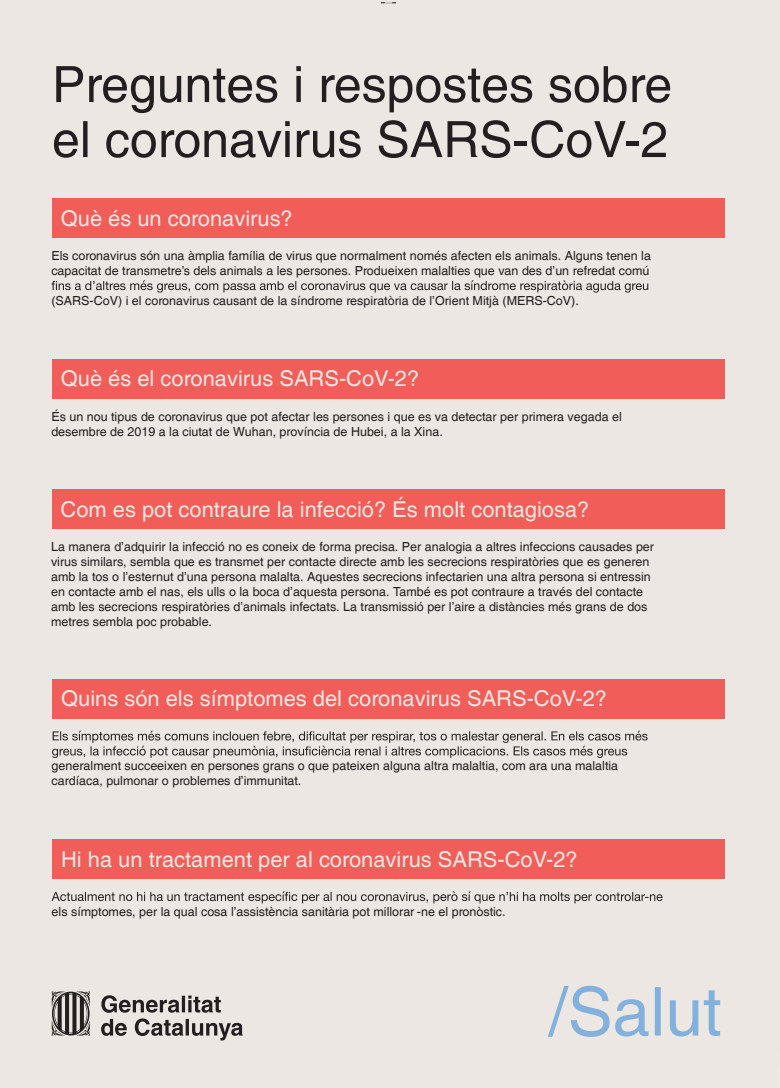
<style>
.page{position:relative;width:780px;height:1088px;background:#ece7e2}
.page>*{position:absolute;margin:0;border:0;box-sizing:border-box;transform-origin:0 0}
.t1{font:67.5px "Helvetica";color:#82b1de}
.t2{font:50px/55px "Helvetica";color:#231f20}
.t3{font:21.88px "Helvetica";color:#ece7e2}
.t4{font:12.5px/15px "Helvetica";color:#231f20}
</style>
<div class="page">
<svg style="left:101px;top:995px;width:142px;height:45px;background:#afaaa7"></svg>
<svg style="left:52px;top:991px;width:38px;height:45px;background:#7c7776"></svg>
<div style="left:52px;top:198px;width:672px;height:40px;background:#f15e59"></div>
<svg style="left:51px;top:280px;width:597px;height:13px;background:#c5c0bc"></svg>
<div style="left:52px;top:359px;width:672px;height:40px;background:#f15e59"></div>
<div style="left:52px;top:489px;width:672px;height:40px;background:#f15e59"></div>
<div style="left:52px;top:679px;width:673px;height:39px;background:#f15e59"></div>
<svg style="left:52px;top:731px;width:595px;height:27px;background:#c6c2be"></svg>
<div style="left:52px;top:839px;width:673px;height:40px;background:#f15e59"></div>
<svg style="left:52px;top:891px;width:610px;height:12px;background:#c3beba"></svg>
<svg style="left:381px;top:2px;width:15px;height:2px"></svg>
<h2 class="t2" style="left:52px;top:59px;width:621px">Preguntes i respostes sobre el coronavirus SARS-CoV-2</h2>
<h3 class="t3" style="left:61px;top:205px;width:233px">Què és un coronavirus?</h3>
<p class="t4" style="left:51px;top:249px;width:601px">Els coronavirus són una àmplia família de virus que normalment només afecten els animals. Alguns tenen la capacitat de transmetre’s dels animals a les persones. Produeixen malalties que van des d’un refredat comú</p>
<p class="t4" style="left:51px;top:294px;width:529px">(SARS-CoV) i el coronavirus causant de la síndrome respiratòria de l’Orient Mitjà (MERS-CoV).</p>
<h3 class="t3" style="left:61px;top:366px;width:360px">Què és el coronavirus SARS-CoV-2?</h3>
<p class="t4" style="left:51px;top:409px;width:572px">És un nou tipus de coronavirus que pot afectar les persones i que es va detectar per primera vegada el desembre de 2019 a la ciutat de Wuhan, província de Hubei, a la Xina.</p>
<h3 class="t3" style="left:61px;top:496px;width:530px">Com es pot contraure la infecció? És molt contagiosa?</h3>
<p class="t4" style="left:51px;top:539px;width:604px">La manera d’adquirir la infecció no es coneix de forma precisa. Per analogia a altres infeccions causades per virus similars, sembla que es transmet per contacte directe amb les secrecions respiratòries que es generen amb la tos o l’esternut d’una persona malalta. Aquestes secrecions infectarien una altra persona si entressin en contacte amb el nas, els ulls o la boca d’aquesta persona. També es pot contraure a través del contacte amb les secrecions respiratòries d’animals infectats. La transmissió per l’aire a distàncies més grans de dos metres sembla poc probable.</p>
<h3 class="t3" style="left:61px;top:686px;width:547px">Quins són els símptomes del coronavirus SARS-CoV-2?</h3>
<p class="t4" style="left:52px;top:759px;width:568px">generalment succeeixen en persones grans o que pateixen alguna altra malaltia, com ara una malaltia cardíaca, pulmonar o problemes d’immunitat.</p>
<h3 class="t3" style="left:61px;top:846px;width:518px">Hi ha un tractament per al coronavirus SARS-CoV-2?</h3>
<p class="t4" style="left:52px;top:904px;width:455px">els símptomes, per la qual cosa l’assistència sanitària pot millorar -ne el pronòstic.</p>
<h1 class="t1" style="left:549px;top:973px;width:174px">/Salut</h1>
</div>
